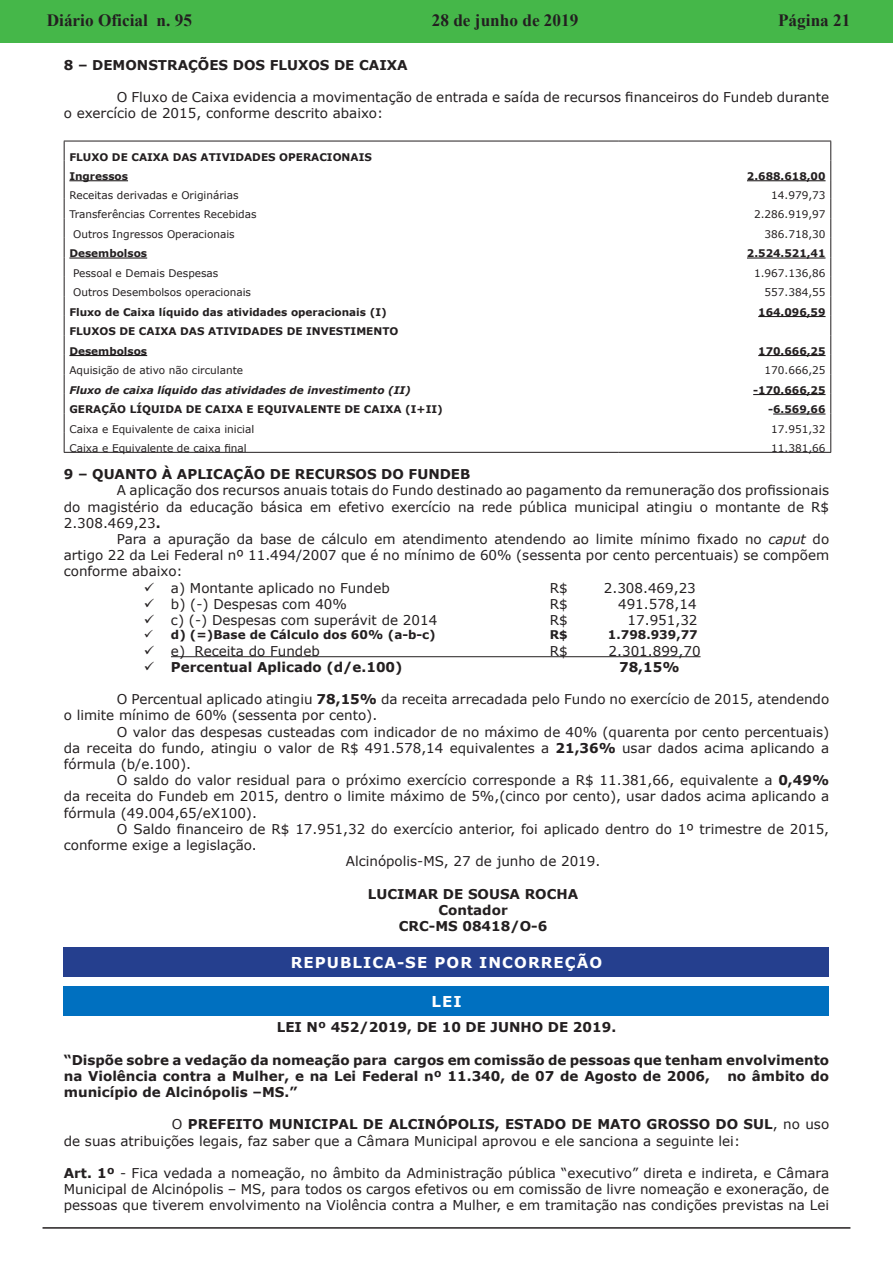
<style>
.page{position:relative;width:893px;height:1263px;background:#fff}
.page>*{position:absolute;margin:0;border:0;box-sizing:border-box;transform-origin:0 0}
.t1{font:700 17.25px "Times New Roman";color:#231f20}
.t2{font:700 15px "Verdana";letter-spacing:.07em;color:#fff}
.t3{font:13.5px/16.2px "Verdana";color:#231f20;text-align:justify}
.t4{font:700 13.5px/16.2px "Verdana";color:#231f20}
.t5{font:700 12px "Verdana";color:#231f20}
.t6{font:10.5px "Verdana";color:#231f20}
.t7{font:700 10.5px "Verdana";color:#231f20}
.t8{font:italic 700 10.5px "Verdana";color:#231f20}
.s1{font-weight:700}
.s2{font-style:italic}
</style>
<div class="page">
<div style="left:0;top:0;width:893px;height:43px;background:#45b749"></div>
<hr style="left:43px;top:1227px;width:807px;height:2px;background:#231f20">
<hr style="left:171px;top:656px;width:530px;height:1px;background:#231f20">
<hr style="left:64px;top:141px;width:554px;height:1px;background:#231f20">
<hr style="left:618px;top:141px;width:213px;height:1px;background:#231f20">
<svg style="left:64px;top:141px;width:1px;height:311px"></svg>
<svg style="left:830px;top:141px;width:1px;height:311px"></svg>
<hr style="left:64px;top:452px;width:554px;height:1px;background:#231f20">
<hr style="left:618px;top:452px;width:213px;height:1px;background:#231f20">
<hr style="left:69px;top:180px;width:59px;height:1px;background:#231f20">
<hr style="left:747px;top:180px;width:78px;height:1px;background:#231f20">
<hr style="left:69px;top:257px;width:78px;height:2px;background:#231f20">
<hr style="left:747px;top:257px;width:78px;height:2px;background:#231f20">
<hr style="left:758px;top:316px;width:67px;height:1px;background:#231f20">
<hr style="left:69px;top:355px;width:78px;height:1px;background:#231f20">
<hr style="left:758px;top:355px;width:67px;height:1px;background:#231f20">
<hr style="left:753px;top:394px;width:72px;height:1px;background:#231f20">
<hr style="left:773px;top:413px;width:52px;height:2px;background:#231f20">
<div style="left:64px;top:948px;width:765px;height:29px;background:#253f8e"></div>
<div style="left:64px;top:987px;width:765px;height:29px;background:#0070c0"></div>
<p class="t1" style="left:47px;top:7px;width:147px">Diário Oficial n. 95</p>
<p class="t1" style="left:432px;top:7px;width:148px">28 de junho de 2019</p>
<p class="t1" style="left:778px;top:7px;width:74px">Página 21</p>
<p class="t4" style="left:64px;top:57px;width:345px">8 – DEMONSTRAÇÕES DOS FLUXOS DE CAIXA</p>
<p class="t3" style="left:64px;top:89px;width:767px;text-indent:53px">O Fluxo de Caixa evidencia a movimentação de entrada e saída de recursos financeiros do Fundeb durante o exercício de 2015, conforme descrito abaixo:</p>
<p class="t7" style="left:69px;top:149px;width:304px">FLUXO DE CAIXA DAS ATIVIDADES OPERACIONAIS</p>
<p class="t7" style="left:69px;top:169px;width:60px">Ingressos</p>
<p class="t7" style="left:747px;top:169px;width:80px">2.688.618,00</p>
<p class="t6" style="left:69px;top:188px;width:171px">Receitas derivadas e Originárias</p>
<p class="t6" style="left:771px;top:188px;width:56px">14.979,73</p>
<p class="t6" style="left:69px;top:207px;width:189px">Transferências Correntes Recebidas</p>
<p class="t6" style="left:754px;top:207px;width:73px">2.286.919,97</p>
<p class="t6" style="left:73px;top:227px;width:163px">Outros Ingressos Operacionais</p>
<p class="t6" style="left:764px;top:227px;width:63px">386.718,30</p>
<p class="t7" style="left:69px;top:246px;width:79px">Desembolsos</p>
<p class="t7" style="left:747px;top:246px;width:80px">2.524.521,41</p>
<p class="t6" style="left:73px;top:266px;width:147px">Pessoal e Demais Despesas</p>
<p class="t6" style="left:754px;top:266px;width:73px">1.967.136,86</p>
<p class="t6" style="left:73px;top:285px;width:179px">Outros Desembolsos operacionais</p>
<p class="t6" style="left:764px;top:285px;width:63px">557.384,55</p>
<p class="t7" style="left:69px;top:305px;width:319px">Fluxo de Caixa líquido das atividades operacionais (I)</p>
<p class="t7" style="left:758px;top:305px;width:69px">164.096,59</p>
<p class="t7" style="left:69px;top:324px;width:331px">FLUXOS DE CAIXA DAS ATIVIDADES DE INVESTIMENTO</p>
<p class="t7" style="left:69px;top:344px;width:79px">Desembolsos</p>
<p class="t7" style="left:758px;top:344px;width:69px">170.666,25</p>
<p class="t6" style="left:69px;top:363px;width:175px">Aquisição de ativo não circulante</p>
<p class="t6" style="left:764px;top:363px;width:63px">170.666,25</p>
<p class="t8" style="left:69px;top:383px;width:343px">Fluxo de caixa líquido das atividades de investimento (II)</p>
<p class="t7" style="left:753px;top:383px;width:74px">-170.666,25</p>
<p class="t7" style="left:69px;top:402px;width:375px">GERAÇÃO LÍQUIDA DE CAIXA E EQUIVALENTE DE CAIXA (I+II)</p>
<p class="t7" style="left:768px;top:402px;width:59px">-6.569,66</p>
<p class="t6" style="left:69px;top:422px;width:186px">Caixa e Equivalente de caixa inicial</p>
<p class="t6" style="left:771px;top:422px;width:56px">17.951,32</p>
<p class="t6" style="left:69px;top:441px;width:179px">Caixa e Equivalente de caixa final</p>
<p class="t6" style="left:771px;top:441px;width:56px">11.381,66</p>
<p class="t4" style="left:64px;top:466px;width:408px">9 – QUANTO À APLICAÇÃO DE RECURSOS DO FUNDEB</p>
<p class="t3" style="left:64px;top:482px;width:767px;text-indent:53px">A aplicação dos recursos anuais totais do Fundo destinado ao pagamento da remuneração dos profissionais do magistério da educação básica em efetivo exercício na rede pública municipal atingiu o montante de R$ 2.308.469,23<span class="s1">.</span></p>
<p class="t3" style="left:64px;top:531px;width:767px;text-indent:53px">Para a apuração da base de cálculo em atendimento atendendo ao limite mínimo fixado no <span class="s2">caput</span> do artigo 22 da Lei Federal nº 11.494/2007 que é no mínimo de 60% (sessenta por cento percentuais) se compõem conforme abaixo:</p>
<p class="t3" style="left:144px;top:579px;width:247px">✓ a) Montante aplicado no Fundeb</p>
<p class="t3" style="left:550px;top:579px;width:19px">R$</p>
<p class="t3" style="left:604px;top:579px;width:94px">2.308.469,23</p>
<p class="t3" style="left:144px;top:596px;width:205px">✓ b) (-) Despesas com 40%</p>
<p class="t3" style="left:550px;top:596px;width:19px">R$</p>
<p class="t3" style="left:618px;top:596px;width:80px">491.578,14</p>
<p class="t3" style="left:144px;top:612px;width:295px">✓ c) (-) Despesas com superávit de 2014</p>
<p class="t3" style="left:550px;top:612px;width:19px">R$</p>
<p class="t3" style="left:628px;top:612px;width:71px">17.951,32</p>
<p class="t5" style="left:144px;top:626px;width:293px">✓ d) (=)Base de Cálculo dos 60% (a-b-c)</p>
<p class="t5" style="left:550px;top:626px;width:19px">R$</p>
<p class="t5" style="left:608px;top:626px;width:91px">1.798.939,77</p>
<p class="t3" style="left:144px;top:642px;width:177px">✓ e) Receita do Fundeb</p>
<p class="t3" style="left:550px;top:642px;width:19px">R$</p>
<p class="t3" style="left:609px;top:642px;width:94px">2.301.899,70</p>
<p class="t4" style="left:144px;top:658px;width:260px">✓ Percentual Aplicado (d/e.100)</p>
<p class="t4" style="left:619px;top:658px;width:62px">78,15%</p>
<p class="t3" style="left:64px;top:691px;width:767px;text-indent:53px">O Percentual aplicado atingiu <span class="s1">78,15%</span> da receita arrecadada pelo Fundo no exercício de 2015, atendendo o limite mínimo de 60% (sessenta por cento).</p>
<p class="t3" style="left:64px;top:723px;width:767px;text-indent:53px">O valor das despesas custeadas com indicador de no máximo de 40% (quarenta por cento percentuais) da receita do fundo, atingiu o valor de R$ 491.578,14 equivalentes a <span class="s1">21,36%</span> usar dados acima aplicando a fórmula (b/e.100).</p>
<p class="t3" style="left:64px;top:772px;width:767px;text-indent:53px">O saldo do valor residual para o próximo exercício corresponde a R$ 11.381,66, equivalente a <span class="s1">0,49% </span>da receita do Fundeb em 2015, dentro o limite máximo de 5%,(cinco por cento), usar dados acima aplicando a fórmula (49.004,65/eX100).</p>
<p class="t3" style="left:64px;top:821px;width:767px;text-indent:53px">O Saldo financeiro de R$ 17.951,32 do exercício anterior, foi aplicado dentro do 1º trimestre de 2015, conforme exige a legislação.</p>
<p class="t3" style="left:346px;top:853px;width:256px">Alcinópolis-MS, 27 de junho de 2019.</p>
<p class="t4" style="left:368px;top:885px;width:212px">LUCIMAR DE SOUSA ROCHA</p>
<p class="t4" style="left:438px;top:901px;width:71px">Contador</p>
<p class="t4" style="left:399px;top:918px;width:150px">CRC-MS 08418/O-6</p>
<p class="t2" style="left:291px;top:952px;width:313px">REPUBLICA-SE POR INCORREÇÃO</p>
<p class="t2" style="left:431px;top:991px;width:32px">LEI</p>
<p class="t4" style="left:277px;top:1019px;width:341px">LEI Nº 452/2019, DE 10 DE JUNHO DE 2019.</p>
<p class="t4" style="left:64px;top:1051px;width:767px">“Dispõe sobre a vedação da nomeação para cargos em comissão de pessoas que tenham envolvimento na Violência contra a Mulher, e na Lei Federal nº 11.340, de 07 de Agosto de 2006,</p>
<p class="t4" style="left:727px;top:1067px;width:103px">no âmbito do</p>
<p class="t4" style="left:64px;top:1084px;width:235px">município de Alcinópolis –MS.”</p>
<p class="t3" style="left:64px;top:1116px;width:767px;text-indent:108px">O <span class="s1">PREFEITO MUNICIPAL DE ALCINÓPOLIS, ESTADO DE MATO GROSSO DO SUL</span>, no uso de suas atribuições legais, faz saber que a Câmara Municipal aprovou e ele sanciona a seguinte lei:</p>
<p class="t3" style="left:64px;top:1165px;width:767px"><span class="s1">Art. 1º</span> - Fica vedada a nomeação, no âmbito da Administração pública “executivo” direta e indireta, e Câmara Municipal de Alcinópolis – MS, para todos os cargos efetivos ou em comissão de livre nomeação e exoneração, de pessoas que tiverem envolvimento na Violência contra a Mulher, e em tramitação nas condições previstas na Lei</p>
</div>
